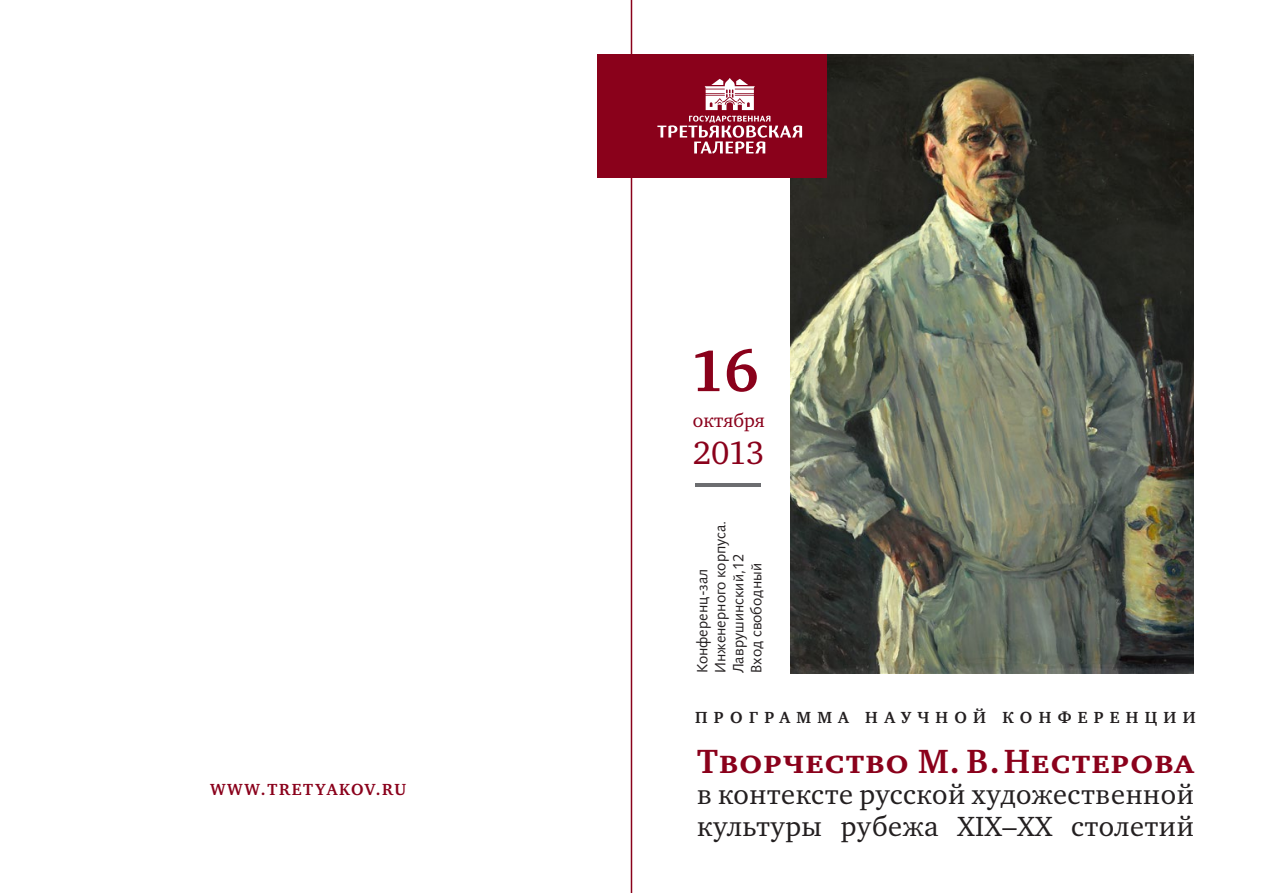
<style>
.page{position:relative;width:1263px;height:893px;background:#fff}
.page>*{position:absolute;margin:0;border:0;box-sizing:border-box;transform-origin:0 0}
.t1{font:700 59.4px "Charter C";color:#8a011b}
.t2{font:700 34.5px "Charter SCC";letter-spacing:.035em;color:#8a011b}
.t3{font:33px "Charter C";color:#8a011b}
.t4{font:28.5px/31.5px "Charter C";letter-spacing:.02em;color:#231f20}
.t5{font:19.5px "Charter C";color:#8a011b}
.t6{font:700 16.5px "Charter C";letter-spacing:.38em;color:#231f20}
.t7{font:700 16.5px "Charter C";letter-spacing:.1em;color:#8a011b}
.t8{font:15px/18px "Humanist 531 CBT";color:#231f20}
</style>
<div class="page">
<img style="left:791px;top:54px;width:403px;height:619px">
<div style="left:597px;top:54px;width:230px;height:123px;background:#8a011b"></div>
<svg style="left:705px;top:78px;width:50px;height:32px"></svg>
<svg style="left:657px;top:116px;width:145px;height:38px"></svg>
<hr style="left:695px;top:483px;width:66px;height:4px;background:#6c6d70">
<hr style="left:631px;top:0;width:1px;height:893px;background:#8a011b">
<p class="t7" style="left:210px;top:780px;width:198px">WWW.TRETYAKOV.RU</p>
<p class="t1" style="left:691px;top:338px;width:69px">16</p>
<p class="t5" style="left:693px;top:409px;width:73px">октября</p>
<p class="t3" style="left:693px;top:435px;width:73px">2013</p>
<p class="t8" style="left:693px;top:673px;width:154px;rotate:-90deg">Конференц-зал<br>Инженерного корпуса.<br>Лаврушинский,12<br>Вход свободный</p>
<p class="t6" style="left:695px;top:708px;width:502px">ПРОГРАММА НАУЧНОЙ КОНФЕРЕНЦИИ</p>
<p class="t2" style="left:697px;top:742px;width:498px">Творчество М. В. Нестерова</p>
<p class="t4" style="left:697px;top:779px;width:498px">в контексте русской художественной культуры рубежа XIX–ХХ столетий</p>
</div>
